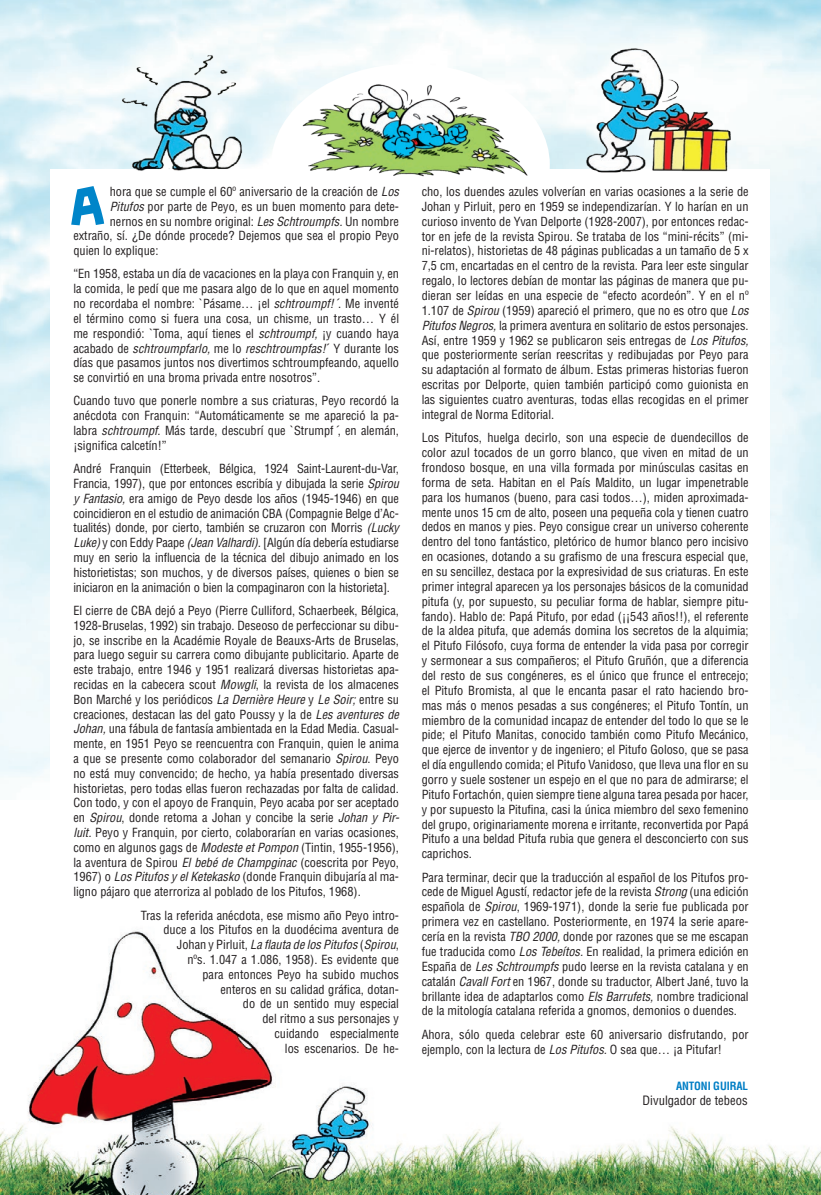
<style>
.page{position:relative;width:821px;height:1195px;background:#fff}
.page>*{position:absolute;margin:0;border:0;box-sizing:border-box;transform-origin:0 0}
.t1{font:54px "Creative Block BB Bold";color:#0085c9}
.t2{font:condensed 12.6px "Helvetica LT Std";color:#231f20}
.t3{font:condensed 12.3px/14.9px "Helvetica LT Std";color:#231f20;text-align:justify}
.t4{font:700 condensed 11.1px "Helvetica LT Std";letter-spacing:-.01em;color:#007ec5}
.s1{font-style:italic}
</style>
<div class="page">
<img style="left:0;top:889px;width:821px;height:306px">
<img style="left:583px;top:47px;width:160px;height:126px">
<img style="left:90px;top:21px;width:164px;height:150px">
<img style="left:296px;top:73px;width:237px;height:104px">
<p class="t1" style="left:68px;top:180px;width:39px">A</p>
<p class="t3" style="left:110px;top:184px;width:291px">hora que se cumple el 60o aniversario de la creación de <span class="s1">Los</span></p>
<p class="t3" style="left:110px;top:199px;width:291px"><span class="s1">Pitufos</span> por parte de Peyo, es un buen momento para dete-</p>
<p class="t3" style="left:110px;top:214px;width:291px">nernos en su nombre original: <span class="s1">Les Schtroumpfs.</span> Un nombre</p>
<p class="t3" style="left:73px;top:228px;width:327px">extraño, sí. ¿De dónde procede? Dejemos que sea el propio Peyo</p>
<p class="t3" style="left:73px;top:243px;width:87px">quien lo explique:</p>
<p class="t3" style="left:73px;top:266px;width:327px">“En 1958, estaba un día de vacaciones en la playa con Franquin y, en la comida, le pedí que me pasara algo de lo que en aquel momento no recordaba el nombre: `Pásame… ¡el <span class="s1">schtroumpf!´</span>. Me inventé el término como si fuera una cosa, un chisme, un trasto… Y él me respondió: `Toma, aquí tienes el <span class="s1">schtroumpf,</span> ¡y cuando haya acabado de <span class="s1">schtroumpfarlo,</span> me lo <span class="s1">reschtroumpfas!</span>´ Y durante los días que pasamos juntos nos divertimos schtroumpfeando, aquello se convirtió en una broma privada entre nosotros”.</p>
<p class="t3" style="left:73px;top:393px;width:327px">Cuando tuvo que ponerle nombre a sus criaturas, Peyo recordó la anécdota con Franquin: “Automáticamente se me apareció la pa&shy;labra <span class="s1">schtroumpf</span>. Más tarde, descubrí que `Strumpf<span class="s1">´</span>, en alemán, ¡significa calcetín!”</p>
<p class="t3" style="left:73px;top:461px;width:327px">André Franquin (Etterbeek, Bélgica, 1924 Saint-Laurent-du-Var, Francia, 1997), que por entonces escribía y dibujada la serie <span class="s1">Spirou y Fantasio,</span> era amigo de Peyo desde los años (1945-1946) en que coincidieron en el estudio de animación CBA (Compagnie Belge d’Ac&shy;tualités) donde, por cierto, también se cruzaron con Morris <span class="s1">(Lucky Luke)</span> y con Eddy Paape <span class="s1">(Jean Valhardi).</span> [Algún día debería estudiarse muy en serio la influencia de la técnica del dibujo animado en los historietistas; son muchos, y de diversos países, quienes o bien se iniciaron en la animación o bien la compaginaron con la historieta].</p>
<p class="t3" style="left:73px;top:603px;width:327px">El cierre de CBA dejó a Peyo (Pierre Culliford, Schaerbeek, Bélgica, 1928-Bruselas, 1992) sin trabajo. Deseoso de perfeccionar su dibu&shy;jo, se inscribe en la Académie Royale de Beauxs-Arts de Bruselas, para luego seguir su carrera como dibujante publicitario. Aparte de este trabajo, entre 1946 y 1951 realizará diversas historietas apa&shy;recidas en la cabecera scout <span class="s1">Mowgli</span>, la revista de los almacenes Bon Marché y los periódicos <span class="s1">La Dernière Heure</span> y <span class="s1">Le Soir;</span> entre su creaciones, destacan las del gato Poussy y la de <span class="s1">Les aventures de Johan,</span> una fábula de fantasía ambientada en la Edad Media. Casual&shy;mente, en 1951 Peyo se reencuentra con Franquin, quien le anima a que se presente como colaborador del semanario <span class="s1">Spirou</span>. Peyo no está muy convencido; de hecho, ya había presentado diversas historietas, pero todas ellas fueron rechazadas por falta de calidad.<br>Con todo, y con el apoyo de Franquin, Peyo acaba por ser aceptado en <span class="s1">Spirou</span>, donde retoma a Johan y concibe la serie <span class="s1">Johan y Pir&shy;luit.</span> Peyo y Franquin, por cierto, colaborarían en varias ocasiones, como en algunos gags de <span class="s1">Modeste et Pompon</span> (Tintin, 1955-1956), la aventura de Spirou <span class="s1">El bebé de Champginac</span> (coescrita por Peyo, 1967) o <span class="s1">Los Pitufos y el Ketekasko</span> (donde Franquin dibujaría al ma&shy;ligno pájaro que aterroriza al poblado de los Pitufos, 1968).</p>
<p class="t3" style="left:141px;top:907px;width:260px;text-align:right">Tras la referida anécdota, ese mismo año Peyo intro&shy;duce a los Pitufos en la duodécima aventura de Johan y Pirluit, <span class="s1">La flauta de los Pitufos</span> (<span class="s1">Spirou</span>,<br>nºs. 1.047 a 1.086, 1958). Es evidente que<br>para entonces Peyo ha subido muchos<br>enteros en su calidad gráfica, dotan-<br>do de un sentido muy especial<br>del ritmo a sus personajes y<br>cuidando especialmente<br>los escenarios. De he-</p>
<p class="t3" style="left:421px;top:184px;width:328px">cho, los duendes azules volverían en varias ocasiones a la serie de Johan y Pirluit, pero en 1959 se independizarían. Y lo harían en un curioso invento de Yvan Delporte (1928-2007), por entonces redac&shy;tor en jefe de la revista Spirou. Se trataba de los “mini-récits” (mi&shy;ni-relatos), historietas de 48 páginas publicadas a un tamaño de 5 x 7,5 cm, encartadas en el centro de la revista. Para leer este singular regalo, lo lectores debían de montar las páginas de manera que pu&shy;dieran ser leídas en una especie de “efecto acordeón”. Y en el nº 1.107 de <span class="s1">Spirou</span> (1959) apareció el primero, que no es otro que <span class="s1">Los Pitufos Negros,</span> la primera aventura en solitario de estos personajes.<br>Así, entre 1959 y 1962 se publicaron seis entregas de <span class="s1">Los Pitufos, </span>que posteriormente serían reescritas y redibujadas por Peyo para su adaptación al formato de álbum. Estas primeras historias fueron escritas por Delporte, quien también participó como guionista en las siguientes cuatro aventuras, todas ellas recogidas en el primer integral de Norma Editorial.</p>
<p class="t3" style="left:421px;top:430px;width:328px">Los Pitufos, huelga decirlo, son una especie de duendecillos de color azul tocados de un gorro blanco, que viven en mitad de un frondoso bosque, en una villa formada por minúsculas casitas en forma de seta. Habitan en el País Maldito, un lugar impenetrable para los humanos (bueno, para casi todos…), miden aproximada&shy;mente unos 15 cm de alto, poseen una pequeña cola y tienen cuatro dedos en manos y pies. Peyo consigue crear un universo coherente dentro del tono fantástico, pletórico de humor blanco pero incisivo en ocasiones, dotando a su grafismo de una frescura especial que, en su sencillez, destaca por la expresividad de sus criaturas. En este primer integral aparecen ya los personajes básicos de la comunidad pitufa (y, por supuesto, su peculiar forma de hablar, siempre pitu&shy;fando). Hablo de: Papá Pitufo, por edad (¡¡543 años!!), el referente de la aldea pitufa, que además domina los secretos de la alquimia; el Pitufo Filósofo, cuya forma de entender la vida pasa por corregir y sermonear a sus compañeros; el Pitufo Gruñón, que a diferencia del resto de sus congéneres, es el único que frunce el entrecejo; el Pitufo Bromista, al que le encanta pasar el rato haciendo bro&shy;mas más o menos pesadas a sus congéneres; el Pitufo Tontín, un miembro de la comunidad incapaz de entender del todo lo que se le pide; el Pitufo Manitas, conocido también como Pitufo Mecánico, que ejerce de inventor y de ingeniero; el Pitufo Goloso, que se pasa el día engullendo comida; el Pitufo Vanidoso, que lleva una flor en su gorro y suele sostener un espejo en el que no para de admirarse; el Pitufo Fortachón, quien siempre tiene alguna tarea pesada por hacer, y por supuesto la Pitufina, casi la única miembro del sexo femenino del grupo, originariamente morena e irritante, reconvertida por Papá Pitufo a una beldad Pitufa rubia que genera el desconcierto con sus caprichos.</p>
<p class="t3" style="left:421px;top:870px;width:328px">Para terminar, decir que la traducción al español de los Pitufos pro&shy;cede de Miguel Agustí, redactor jefe de la revista <span class="s1">Strong</span> (una edición española de <span class="s1">Spirou</span>, 1969-1971), donde la serie fue publicada por primera vez en castellano. Posteriormente, en 1974 la serie apare&shy;cería en la revista <span class="s1">TBO 2000,</span> donde por razones que se me escapan fue traducida como <span class="s1">Los Tebeítos.</span> En realidad, la primera edición en España de <span class="s1">Les Schtroumpfs</span> pudo leerse en la revista catalana y en catalán <span class="s1">Cavall Fort</span> en 1967, donde su traductor, Albert Jané, tuvo la brillante idea de adaptarlos como <span class="s1">Els Barrufets,</span> nombre tradicional de la mitología catalana referida a gnomos, demonios o duendes.</p>
<p class="t3" style="left:421px;top:1027px;width:328px">Ahora, sólo queda celebrar este 60 aniversario disfrutando, por ejemplo, con la lectura de <span class="s1">Los Pitufos.</span> O sea que… ¡a Pitufar!</p>
<p class="t2" style="left:642px;top:1093px;width:106px">Divulgador de tebeos</p>
<p class="t4" style="left:676px;top:1079px;width:73px">ANTONI GUIRAL</p>
</div>
